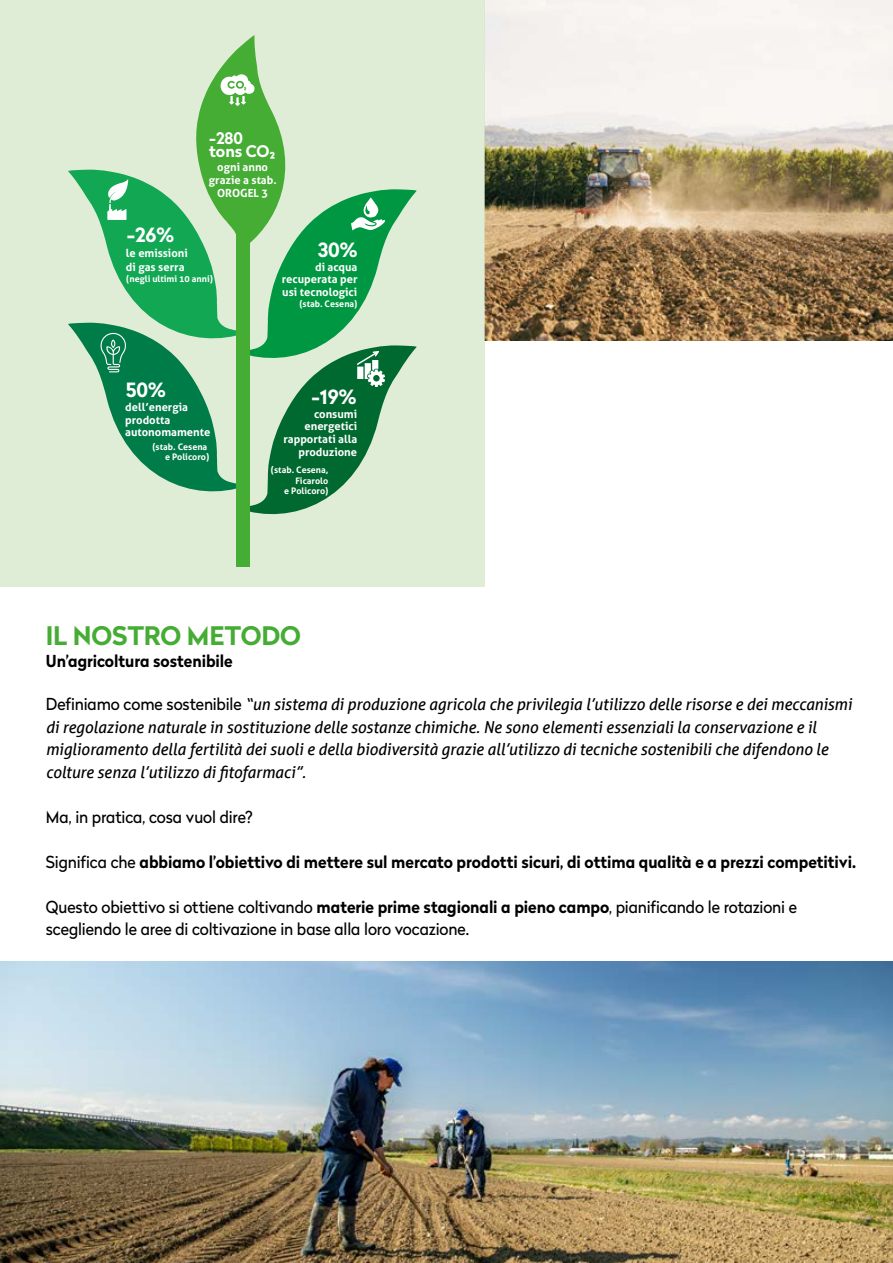
<style>
.page{position:relative;width:893px;height:1263px;background:#fff}
.page>*{position:absolute;margin:0;border:0;box-sizing:border-box;transform-origin:0 0}
.t1{font:700 25.5px "Radikal";letter-spacing:-.005em;color:#45ac34}
.t2{font:700 19.65px "Radikal";color:#fff}
.t3{font:italic 16.5px/22.5px "Aller";color:#000;scale:.95 1}
.t4{font:16.5px/22.5px "Radikal";letter-spacing:-.005em;color:#000;scale:.95 1}
.t5{font:700 16.5px "Radikal";color:#000;scale:.95 1}
.t6{font:700 15.9px/13.5px "Radikal";color:#fff}
.t7{font:700 11.25px/12.8px "Aller";color:#fff}
.t8{font:700 9px/10.8px "Aller";color:#fff;text-align:right}
.s1{font-family:"Radikal";font-style:normal}
.s2{font-weight:400}
.s3{font-weight:700}
</style>
<div class="page">
<img style="left:485px;top:0;width:408px;height:340px">
<img style="left:0;top:961px;width:893px;height:302px">
<div style="left:0;top:0;width:485px;height:587px;background:#e0edd6"></div>
<div style="left:237px;top:153px;width:13px;height:414px;background:#45ac34"></div>
<svg style="left:68px;top:35px;width:349px;height:492px"></svg>
<p class="t6" style="left:209px;top:131px;width:67px">-280 tons CO2</p>
<p class="t7" style="left:209px;top:161px;width:69px;text-align:center">ogni anno grazie a stab.<br>OROGEL 3</p>
<p class="t2" style="left:127px;top:221px;width:49px">-26%</p>
<p class="t7" style="left:126px;top:246px;width:63px;line-height:13.5px">le emissioni di gas serra</p>
<p class="t8" style="left:126px;top:274px;width:88px">(negli ultimi 10 anni)</p>
<p class="t2" style="left:318px;top:235px;width:41px">30%</p>
<p class="t7" style="left:282px;top:260px;width:77px;text-align:justify;text-indent:33px">di acqua recuperata per usi tecnologici</p>
<p class="t8" style="left:299px;top:298px;width:60px">(stab. Cesena)</p>
<p class="t2" style="left:126px;top:375px;width:42px">50%</p>
<p class="t2" style="left:311px;top:382px;width:46px">-19%</p>
<p class="t7" style="left:125px;top:401px;width:87px">dell’energia prodotta autonomamente</p>
<p class="t7" style="left:283px;top:407px;width:75px;text-align:right">consumi energetici rapportati alla produzione</p>
<p class="t8" style="left:152px;top:441px;width:58px">(stab. Cesena e Policoro)</p>
<p class="t8" style="left:271px;top:464px;width:59px">(stab. Cesena,<br>Ficarolo<br>e Policoro)</p>
<h1 class="t1" style="left:46px;top:617px;width:257px">IL NOSTRO METODO</h1>
<p class="t5" style="left:46px;top:649px;width:198px">Un’agricoltura sostenibile</p>
<p class="t3" style="left:46px;top:693px;width:850px"><span class="s1">Definiamo come sostenibile</span> “un sistema di produzione agricola che privilegia l’utilizzo delle risorse e dei meccanismi di regolazione naturale in sostituzione delle sostanze chimiche. Ne sono elementi essenziali la conservazione e il miglioramento della fertilità dei suoli e della biodiversità grazie all’utilizzo di tecniche sostenibili che difendono le colture senza l’utilizzo di fitofarmaci”.</p>
<p class="t4" style="left:46px;top:805px;width:219px">Ma, in pratica, cosa vuol dire?</p>
<p class="t5" style="left:46px;top:849px;width:854px"><span class="s2">Significa che</span> abbiamo l’obiettivo di mettere sul mercato prodotti sicuri, di ottima qualità e a prezzi competitivi.</p>
<p class="t4" style="left:46px;top:895px;width:792px">Questo obiettivo si ottiene coltivando <span class="s3">materie prime stagionali a pieno campo</span>, pianificando le rotazioni e scegliendo le aree di coltivazione in base alla loro vocazione.</p>
</div>
